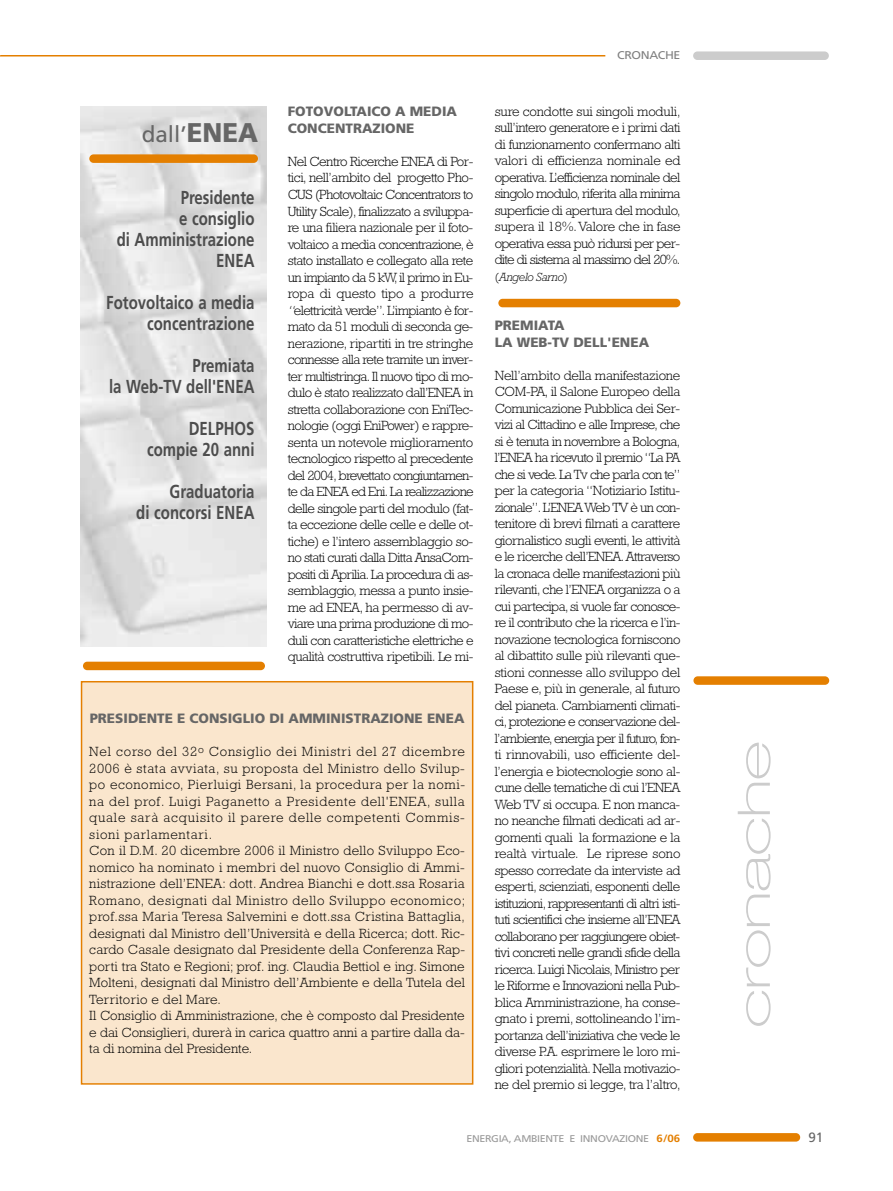
<style>
.page{position:relative;width:893px;height:1191px;background:#fff}
.page>*{position:absolute;margin:0;border:0;box-sizing:border-box;transform-origin:0 0}
.t1{font:100 expanded 45px "Helvetica Neue";letter-spacing:-.015em;color:#ccc;scale:1.4 1}
.t2{font:22.5px "Frutiger";color:#666}
.t3{font:700 18.75px/21px "Frutiger";color:#4d4d4d;text-align:right;scale:.8 1}
.t4{font:300 13.5px/16.5px "Rockwell";letter-spacing:.02em;color:#000;text-align:justify}
.t5{font:900 13.5px/16.5px "Frutiger";color:#666}
.t6{font:13.5px "Frutiger";color:#666}
.t7{font:italic 300 12px "Rockwell";letter-spacing:-.03em;color:#000}
.t8{font:11.25px "Frutiger";letter-spacing:-.035em;color:#808080;scale:1.1 1}
.t9{font:9.75px "Frutiger";letter-spacing:-.035em;color:#999;scale:1.1 1}
.s1{font-weight:900;font-size:27px}
.s2{font-style:italic}
.s3{font-style:normal}
.s4{font-weight:700;font-size:10.5px;color:#e47f00}
</style>
<div class="page">
<div style="left:82px;top:682px;width:390px;height:401px;background:#fae6cd"></div>
<div style="left:81px;top:681px;width:392px;height:403px;border:2px solid #e47f00"></div>
<hr style="left:0;top:55px;width:605px;height:1px;background:#e47f00">
<div style="left:693px;top:51px;width:136px;height:9px;background:#ccc;border-radius:4px"></div>
<div style="left:693px;top:1133px;width:107px;height:8px;background:#e47f00;border-radius:4px"></div>
<div style="left:693px;top:676px;width:136px;height:9px;background:#e47f00;border-radius:4px"></div>
<div style="left:89px;top:154px;width:169px;height:9px;background:#e47f00;border-radius:4px"></div>
<div style="left:83px;top:661px;width:182px;height:9px;background:#e47f00;border-radius:4px"></div>
<div style="left:498px;top:299px;width:182px;height:8px;background:#e47f00;border-radius:4px"></div>
<h2 class="t2" style="left:142px;top:126px;width:118px">dall’<span class="s1">ENEA</span></h2>
<h3 class="t3" style="left:117px;top:189px;width:174px">Presidente<br>e consiglio<br>di Amministrazione<br>ENEA</h3>
<h3 class="t3" style="left:106px;top:294px;width:187px">Fotovoltaico a media concentrazione</h3>
<h3 class="t3" style="left:109px;top:357px;width:184px">Premiata<br>la Web-TV dell'ENEA</h3>
<h3 class="t3" style="left:147px;top:420px;width:136px">DELPHOS compie 20 anni</h3>
<h3 class="t3" style="left:136px;top:483px;width:149px">Graduatoria<br>di concorsi ENEA</h3>
<p class="t5" style="left:288px;top:105px;width:171px">FOTOVOLTAICO A MEDIA<br>CONCENTRAZIONE</p>
<p class="t4" style="left:288px;top:155px;width:187px">Nel Centro Ricerche ENEA di Por&shy;tici, nell’ambito del progetto Pho-CUS (Photovoltaic Concentrators to Utility Scale), finalizzato a sviluppa&shy;re una filiera nazionale per il foto&shy;voltaico a media concentrazione, è stato installato e collegato alla rete un impianto da 5 kW, il primo in Eu&shy;ropa di questo tipo a produrre <span class="s2">“</span>elettricità verde”. L’impianto è for&shy;mato da 51 moduli di seconda ge&shy;nerazione, ripartiti in tre stringhe connesse alla rete tramite un inver&shy;ter multistringa. Il nuovo tipo di mo&shy;dulo è stato realizzato dall’ENEA in stretta collaborazione con EniTec&shy;nologie (oggi EniPower) e rappre&shy;senta un notevole miglioramento tecnologico rispetto al precedente del 2004, brevettato congiuntamen&shy;te da ENEA ed Eni. La realizzazione delle singole parti del modulo (fat&shy;ta eccezione delle celle e delle ot&shy;tiche) e l’intero assemblaggio so&shy;no stati curati dalla Ditta AnsaCom&shy;positi di Aprilia. La procedura di as&shy;semblaggio, messa a punto insie&shy;me ad ENEA, ha permesso di av&shy;viare una prima produzione di mo&shy;duli con caratteristiche elettriche e qualità costruttiva ripetibili. Le mi-</p>
<p class="t5" style="left:90px;top:711px;width:376px">PRESIDENTE E CONSIGLIO DI AMMINISTRAZIONE ENEA</p>
<p class="t4" style="left:89px;top:745px;width:377px;text-align:left">Nel corso del 32<sup>o</sup> Consiglio dei Ministri del 27 dicembre 2006 è stata avviata, su proposta del Ministro dello Svilup&shy;po economico, Pierluigi Bersani, la procedura per la nomi&shy;na del prof. Luigi Paganetto a Presidente dell'ENEA, sulla quale sarà acquisito il parere delle competenti Commis&shy;sioni parlamentari.<br>Con il D.M. 20 dicembre 2006 il Ministro dello Sviluppo Eco&shy;nomico ha nominato i membri del nuovo Consiglio di Ammi&shy;nistrazione dell’ENEA: dott. Andrea Bianchi e dott.ssa Rosaria Romano, designati dal Ministro dello Sviluppo economico; prof.ssa Maria Teresa Salvemini e dott.ssa Cristina Battaglia, designati dal Ministro dell’Università e della Ricerca; dott. Ric&shy;cardo Casale designato dal Presidente della Conferenza Rap&shy;porti tra Stato e Regioni; prof. ing. Claudia Bettiol e ing. Simone Molteni, designati dal Ministro dell’Ambiente e della Tutela del Territorio e del Mare.<br>Il Consiglio di Amministrazione, che è composto dal Presidente e dai Consiglieri, durerà in carica quattro anni a partire dalla da&shy;ta di nomina del Presidente.</p>
<p class="t8" style="left:617px;top:51px;width:59px">CRONACHE</p>
<p class="t4" style="left:495px;top:104px;width:187px">sure condotte sui singoli moduli, sull’intero generatore e i primi dati di funzionamento confermano alti valori di efficienza nominale ed operativa. L’efficienza nominale del singolo modulo, riferita alla minima superficie di apertura del modulo, supera il 18%.Valore che in fase operativa essa può ridursi per per&shy;dite di sistema al massimo del 20%.</p>
<p class="t7" style="left:495px;top:272px;width:74px"><span class="s3">(</span>Angelo Sarno<span class="s3">)</span></p>
<p class="t5" style="left:495px;top:318px;width:156px">PREMIATA<br>LA WEB-TV DELL'ENEA</p>
<p class="t4" style="left:495px;top:368px;width:187px">Nell’ambito della manifestazione COM-PA, il Salone Europeo della Comunicazione Pubblica dei Ser&shy;vizi al Cittadino e alle Imprese, che si è tenuta in novembre a Bologna, l’ENEA ha ricevuto il premio “La PA che si vede. La Tv che parla con te” per la categoria “Notiziario Istitu&shy;zionale”. L’ENEA Web TV è un con&shy;tenitore di brevi filmati a carattere giornalistico sugli eventi, le attività e le ricerche dell’ENEA. Attraverso la cronaca delle manifestazioni più rilevanti, che l’ENEA organizza o a cui partecipa, si vuole far conosce&shy;re il contributo che la ricerca e l’in&shy;novazione tecnologica forniscono al dibattito sulle più rilevanti que&shy;stioni connesse allo sviluppo del Paese e, più in generale, al futuro del pianeta. Cambiamenti climati&shy;ci, protezione e conservazione del&shy;l’ambiente, energia per il futuro, fon&shy;ti rinnovabili, uso efficiente del&shy;l’energia e biotecnologie sono al&shy;cune delle tematiche di cui l’ENEA Web TV si occupa. E non manca&shy;no neanche filmati dedicati ad ar&shy;gomenti quali la formazione e la realtà virtuale. Le riprese sono spesso corredate da interviste ad esperti, scienziati, esponenti delle istituzioni, rappresentanti di altri isti&shy;tuti scientifici che insieme all’ENEA collaborano per raggiungere obiet&shy;tivi concreti nelle grandi sfide della ricerca. Luigi Nicolais, Ministro per le Riforme e Innovazioni nella Pub&shy;blica Amministrazione, ha conse&shy;gnato i premi, sottolineando l’im&shy;portanza dell’iniziativa che vede le diverse P.A. esprimere le loro mi&shy;gliori potenzialità. Nella motivazio&shy;ne del premio si legge, tra l’altro,</p>
<h1 class="t1" style="left:738px;top:1027px;width:206px;rotate:-90deg">cronache</h1>
<p class="t9" style="left:466px;top:1134px;width:196px">ENERGIA, AMBIENTE E INNOVAZIONE <span class="s4">6/06</span></p>
<p class="t6" style="left:808px;top:1131px;width:17px">91</p>
</div>
